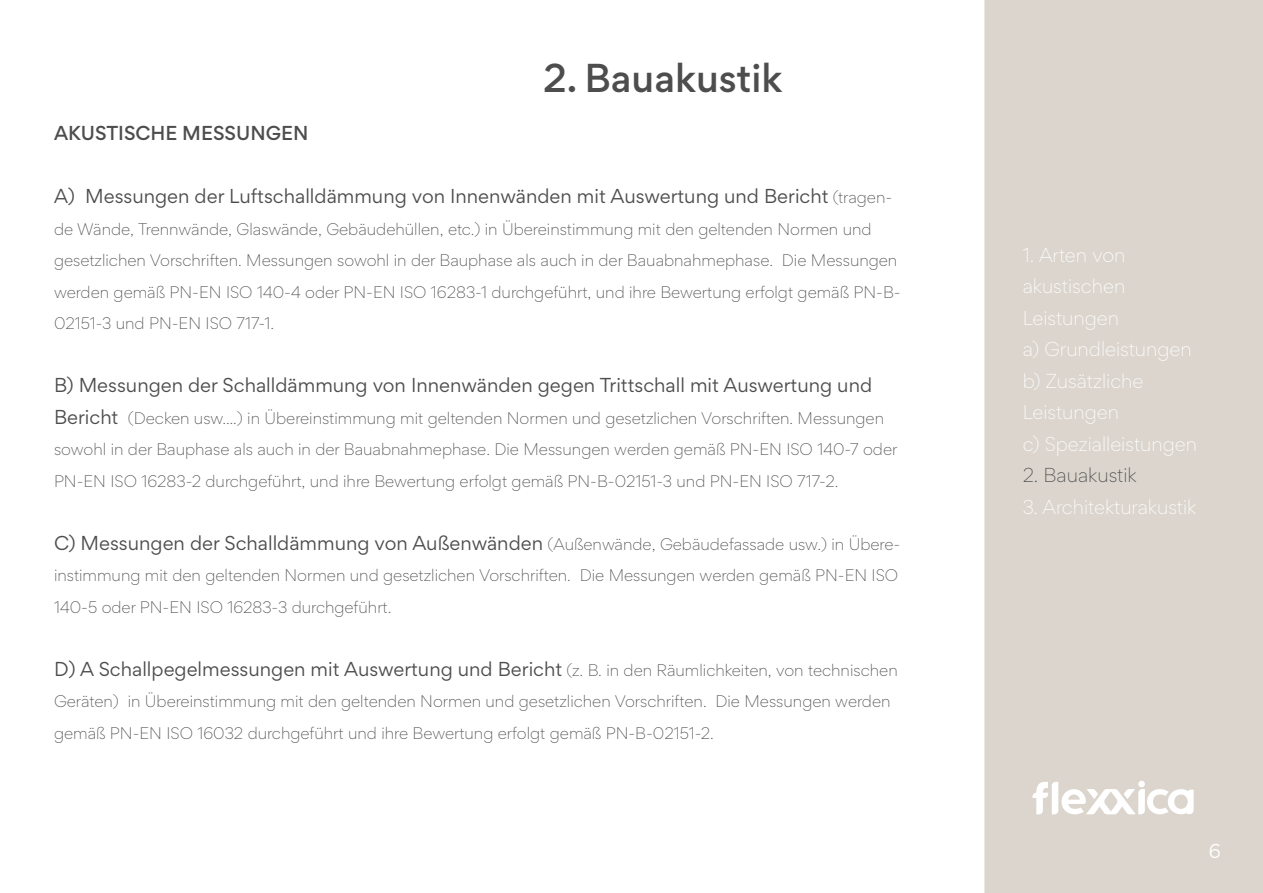
<style>
.page{position:relative;width:1263px;height:893px;background:#fff}
.page>*{position:absolute;margin:0;border:0;box-sizing:border-box;transform-origin:0 0}
.t1{font:500 36px "Gordita";color:#4d4d4d}
.t2{font:18px "Gordita";color:#4d4d4d}
.t3{font:300 18px "Gordita";color:#fff}
.t4{font:500 18px "Gordita";color:#4d4d4d}
.t5{font:300 18px "Gordita";color:#4d4d4d}
.t6{font:18px "Gordita";color:#fff}
.t7{font:300 15px/31.5px "Gordita";color:#4d4d4d}
.s1{font-weight:300;font-size:15px}
.s2{font-weight:400;font-size:18px}
</style>
<div class="page">
<div style="left:985px;top:1px;width:277px;height:891px;background:#dbd5cd"></div>
<div style="left:984px;top:0;width:279px;height:893px;border:2px solid #dbd5cd"></div>
<div style="left:1138px;top:781px;width:7px;height:6px;background:#fff;border-radius:50%"></div>
<svg style="left:1032px;top:782px;width:161px;height:32px"></svg>
<p class="t4" style="left:54px;top:120px;width:256px">AKUSTISCHE MESSUNGEN</p>
<p class="t1" style="left:543px;top:52px;width:241px">2. Bauakustik</p>
<p class="t2" style="left:54px;top:183px;width:840px">A) Messungen der Luftschalldämmung von Innenwänden mit Auswertung und Bericht <span class="s1">(tragen-</span></p>
<p class="t7" style="left:54px;top:213px;width:848px">de Wände, Trennwände, Glaswände, Gebäudehüllen, etc.) in Übereinstimmung mit den geltenden Normen und gesetzlichen Vorschriften. Messungen sowohl in der Bauphase als auch in der Bauabnahmephase. Die Messungen werden gemäß PN-EN ISO 140-4 oder PN-EN ISO 16283-1 durchgeführt, und ihre Bewertung erfolgt gemäß PN-B-02151-3 und PN-EN ISO 717-1.</p>
<p class="t2" style="left:54px;top:372px;width:820px">B) Messungen der Schalldämmung von Innenwänden gegen Trittschall mit Auswertung und</p>
<p class="t7" style="left:54px;top:402px;width:845px"><span class="s2">Bericht</span> (Decken usw.…) in Übereinstimmung mit geltenden Normen und gesetzlichen Vorschriften. Messungen sowohl in der Bauphase als auch in der Bauabnahmephase. Die Messungen werden gemäß PN-EN ISO 140-7 oder<br>PN-EN ISO 16283-2 durchgeführt, und ihre Bewertung erfolgt gemäß PN-B-02151-3 und PN-EN ISO 717-2.</p>
<p class="t2" style="left:54px;top:530px;width:848px">C) Messungen der Schalldämmung von Außenwänden <span class="s1">(Außenwände, Gebäudefassade usw.) in Übere-</span></p>
<p class="t7" style="left:54px;top:559px;width:846px">instimmung mit den geltenden Normen und gesetzlichen Vorschriften. Die Messungen werden gemäß PN-EN ISO<br>140-5 oder PN-EN ISO 16283-3 durchgeführt.</p>
<p class="t2" style="left:54px;top:656px;width:845px">D) A Schallpegelmessungen mit Auswertung und Bericht <span class="s1">(z. B. in den Räumlichkeiten, von technischen</span></p>
<p class="t7" style="left:54px;top:685px;width:838px">Geräten) in Übereinstimmung mit den geltenden Normen und gesetzlichen Vorschriften. Die Messungen werden gemäß PN-EN ISO 16032 durchgeführt und ihre Bewertung erfolgt gemäß PN-B-02151-2.</p>
<p class="t3" style="left:1023px;top:241px;width:104px">1. Arten von</p>
<p class="t3" style="left:1023px;top:273px;width:104px">akustischen</p>
<p class="t3" style="left:1023px;top:304px;width:98px">Leistungen</p>
<p class="t3" style="left:1023px;top:336px;width:171px">a) Grundleistungen</p>
<p class="t3" style="left:1023px;top:367px;width:122px">b) Zusätzliche</p>
<p class="t3" style="left:1023px;top:399px;width:98px">Leistungen</p>
<p class="t3" style="left:1023px;top:430px;width:176px">c) Spezialleistungen</p>
<p class="t5" style="left:1023px;top:462px;width:116px">2. Bauakustik</p>
<p class="t3" style="left:1023px;top:493px;width:175px">3. Architekturakustik</p>
<p class="t6" style="left:1209px;top:838px;width:14px">6</p>
</div>
